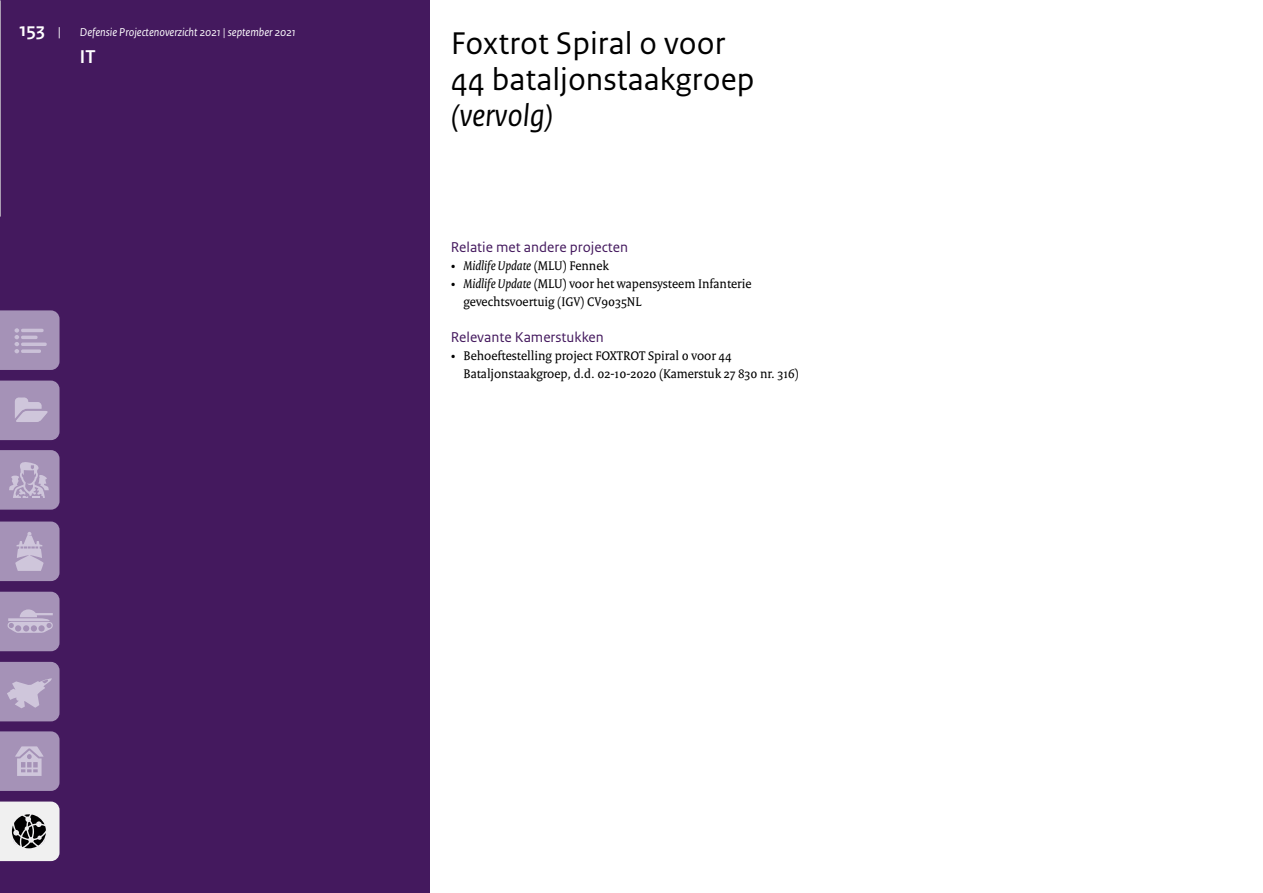
<style>
.page{position:relative;width:1263px;height:893px;background:#fff}
.page>*{position:absolute;margin:0;border:0;box-sizing:border-box;transform-origin:0 0}
._3-MPO-projectnaam{font:33px/36px "Rijksoverheid Sans Text";color:#000}
._3-MPO-projectnaam-2{font:italic 33px "Rijksoverheid Sans Text";color:#000}
.t1{font:700 19.5px "Rijksoverheid Sans Heading";color:#fff}
._2-MPO-tussenkopje_b{font:15px "Rijksoverheid Sans Text";color:#44195e}
._5-MPO-plat_inspr_bu{font:13.5px/18px "Rijksoverheid Serif";color:#000}
._5-MPO-plat_inspr_bu-2{font:italic 13.5px "Rijksoverheid Serif";color:#000}
.t2{font:13.5px "Rijksoverheid Sans Text";color:#fff}
.t3{font:italic 12px "Rijksoverheid Sans Text";color:#fff}
.s1{font-style:normal}
.s2{font-style:italic}
</style>
<div class="page">
<div style="left:0;top:0;width:429px;height:893px;background:#44195e"></div>
<img style="left:0;top:0;width:1px;height:216px">
<svg style="left:0;top:662px;width:60px;height:59px;background:#ab99bc"></svg>
<svg style="left:0;top:592px;width:60px;height:59px;background:#a997ba"></svg>
<svg style="left:0;top:522px;width:60px;height:59px;background:#ab9abc"></svg>
<svg style="left:0;top:381px;width:60px;height:59px;background:#a998bb"></svg>
<svg style="left:0;top:310px;width:60px;height:60px;background:#a693b7"></svg>
<svg style="left:0;top:731px;width:60px;height:60px;background:#a896b9"></svg>
<svg style="left:0;top:450px;width:60px;height:60px;background:#a997ba"></svg>
<svg style="left:0;top:801px;width:60px;height:60px;background:#c1bfc1"></svg>
<h2 class="t1" style="left:20px;top:19px;width:27px">153</h2>
<p class="t2" style="left:58px;top:24px;width:5px">|</p>
<p class="t3" style="left:80px;top:25px;width:217px">Defensie Projectenoverzicht 2021 | september 2021</p>
<h2 class="t1" style="left:80px;top:46px;width:17px">IT</h2>
<p class="_3-MPO-projectnaam" style="left:451px;top:26px;width:305px">Foxtrot Spiral 0 voor<br>44 bataljonstaakgroep</p>
<p class="_3-MPO-projectnaam-2" style="left:451px;top:97px;width:104px">(vervolg)</p>
<p class="_2-MPO-tussenkopje_b" style="left:451px;top:239px;width:179px">Relatie met andere projecten</p>
<p class="_5-MPO-plat_inspr_bu-2" style="left:451px;top:257px;width:160px"><span class="s1">•</span> Midlife Update <span class="s1">(MLU) Fennek</span></p>
<p class="_5-MPO-plat_inspr_bu" style="left:463px;top:275px;width:290px;text-indent:-13px">• <span class="s2">Midlife Update</span> (MLU) voor het wapensysteem Infanterie gevechtsvoertuig (IGV) CV9035NL</p>
<p class="_2-MPO-tussenkopje_b" style="left:451px;top:329px;width:154px">Relevante Kamerstukken</p>
<p class="_5-MPO-plat_inspr_bu" style="left:463px;top:347px;width:337px;text-indent:-13px">• Behoeftestelling project FOXTROT Spiral 0 voor 44<br>Bataljonstaakgroep, d.d. 02-10-2020 (Kamerstuk 27 830 nr. 316)</p>
</div>
